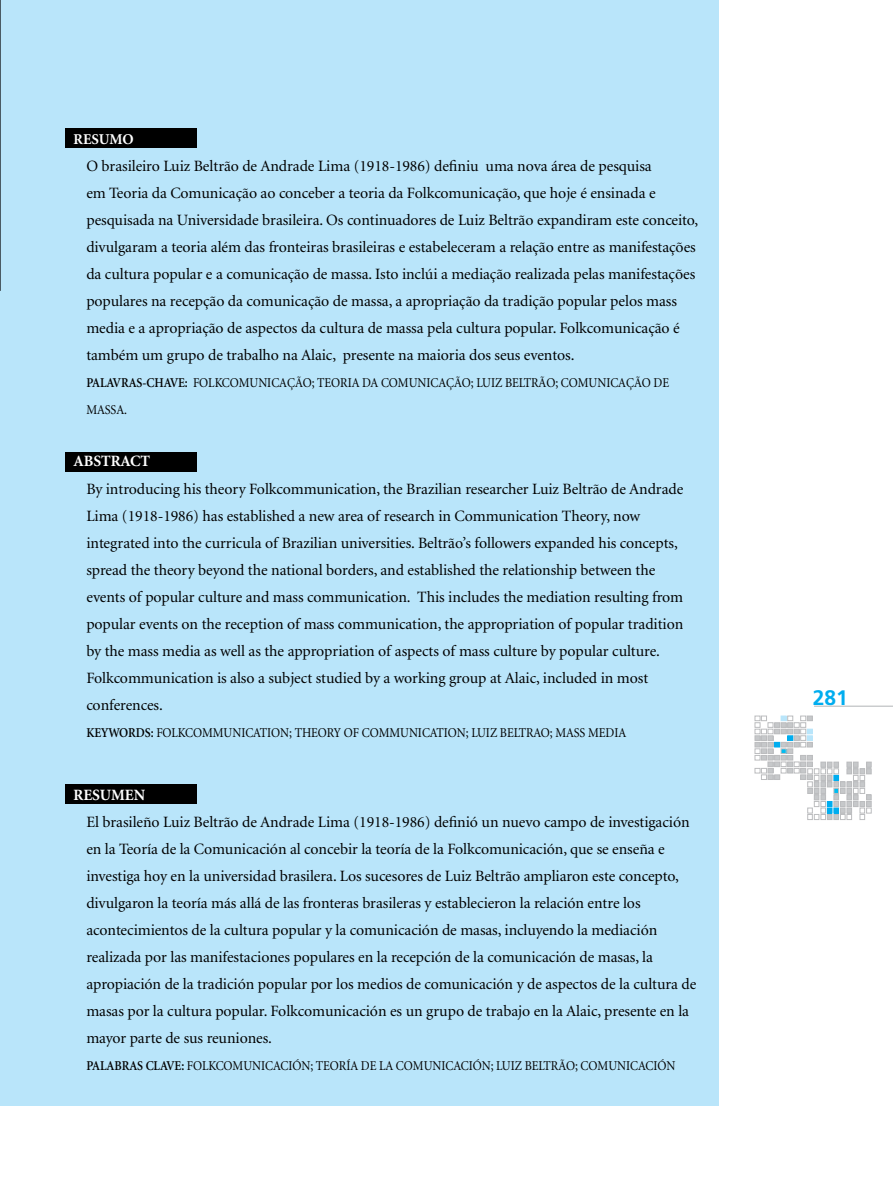
<style>
.page{position:relative;width:893px;height:1191px;background:#fff}
.page>*{position:absolute;margin:0;border:0;box-sizing:border-box;transform-origin:0 0}
.t1{font:700 21px "Frutiger";color:#00adef}
.t2{font:15.75px/27px "Minion";letter-spacing:-.005em;color:#000}
.t3{font:700 15.75px "Minion";color:#fff}
.t4{font:700 15px "Minion";letter-spacing:-.005em;color:#fff}
.t5{font:13.5px "Minion";letter-spacing:-.005em;color:#000;scale:.9 1}
.t6{font:600 13.5px "Minion";letter-spacing:-.005em;color:#000;scale:.9 1}
.s1{font-weight:400}
.s2{font-weight:700;color:#fff}
</style>
<div class="page">
<div style="left:0;top:0;width:719px;height:1106px;background:#b9e5fa"></div>
<svg style="left:0;top:0;width:1px;height:291px"></svg>
<hr style="left:814px;top:706px;width:79px;height:1px;background:#b1b4b6">
<svg style="left:755px;top:716px;width:116px;height:103px"></svg>
<div style="left:65px;top:128px;width:131px;height:20px;background:#000"></div>
<div style="left:65px;top:452px;width:131px;height:19px;background:#000"></div>
<div style="left:65px;top:784px;width:131px;height:19px;background:#000"></div>
<p class="t4" style="left:74px;top:131px;width:62px">RESUMO</p>
<p class="t2" style="left:86px;top:153px;width:613px">O brasileiro Luiz Beltrão de Andrade Lima (1918-1986) definiu uma nova área de pesquisa<br>em Teoria da Comunicação ao conceber a teoria da Folkcomunicação, que hoje é ensinada e pesquisada na Universidade brasileira. Os continuadores de Luiz Beltrão expandiram este conceito, divulgaram a teoria além das fronteiras brasileiras e estabeleceram a relação entre as manifestações da cultura popular e a comunicação de massa. Isto inclúi a mediação realizada pelas manifestações populares na recepção da comunicação de massa, a apropriação da tradição popular pelos mass media e a apropriação de aspectos da cultura de massa pela cultura popular. Folkcomunicação é também um grupo de trabalho na Alaic, presente na maioria dos seus eventos.</p>
<p class="t6" style="left:86px;top:375px;width:129px">PALAVRAS-CHAVE: <span class="s1">Folkcomu</span></p>
<p class="t5" style="left:258px;top:376px;width:75px">nicação ; Teoria</p>
<p class="t5" style="left:362px;top:376px;width:42px">da Comu</p>
<p class="t5" style="left:418px;top:376px;width:180px">nicação ; Luiz Beltrão ; Comu</p>
<p class="t5" style="left:597px;top:376px;width:72px">nicação de</p>
<p class="t5" style="left:86px;top:403px;width:21px">Massa</p>
<p class="t5" style="left:124px;top:403px;width:5px">.</p>
<p class="t2" style="left:86px;top:448px;width:598px;text-indent:-13px"><span class="s2">ABSTRACT<br></span>By introducing his theory Folkcommunication, the Brazilian researcher Luiz Beltrão de Andrade Lima (1918-1986) has established a new area of research in Communication Theory, now integrated into the curricula of Brazilian universities. Beltrão’s followers expanded his concepts, spread the theory beyond the national borders, and established the relationship between the events of popular culture and mass communication. This includes the mediation resulting from popular events on the reception of mass communication, the appropriation of popular tradition by the mass media as well as the appropriation of aspects of mass culture by popular culture.<br>Folkcommunication is also a subject studied by a working group at Alaic, included in most conferences.</p>
<p class="t6" style="left:86px;top:725px;width:89px">KEYWORDS: <span class="s1">Folkcommu</span></p>
<p class="t5" style="left:232px;top:725px;width:97px">nication; theory</p>
<p class="t5" style="left:344px;top:725px;width:32px">of commu</p>
<p class="t5" style="left:409px;top:725px;width:172px">nication; Luiz Beltrao ; mass</p>
<p class="t5" style="left:588px;top:725px;width:10px">media</p>
<p class="t3" style="left:74px;top:786px;width:11px">RESUME</p>
<p class="t2" style="left:86px;top:781px;width:611px;text-indent:47px"><span class="s2">N<br></span>El brasileño Luiz Beltrão de Andrade Lima (1918-1986) definió un nuevo campo de investigación en la Teoría de la Comunicación al concebir la teoría de la Folkcomunicación, que se enseña e investiga hoy en la universidad brasilera. Los sucesores de Luiz Beltrão ampliaron este concepto, divulgaron la teoría más allá de las fronteras brasileras y establecieron la relación entre los acontecimientos de la cultura popular y la comunicación de masas, incluyendo la mediación realizada por las manifestaciones populares en la recepción de la comunicación de masas, la apropiación de la tradición popular por los medios de comunicación y de aspectos de la cultura de masas por la cultura popular. Folkcomunicación es un grupo de trabajo en la Alaic, presente en la mayor parte de sus reuniones.</p>
<p class="t6" style="left:86px;top:1058px;width:122px">PALABRAS CLAVE: <span class="s1">Folkcomu</span></p>
<p class="t5" style="left:252px;top:1058px;width:18px">nicaci</p>
<p class="t5" style="left:292px;top:1058px;width:43px">ón; teoría</p>
<p class="t5" style="left:361px;top:1058px;width:50px">delacomu</p>
<p class="t5" style="left:432px;top:1058px;width:18px">nicaci</p>
<p class="t5" style="left:473px;top:1058px;width:131px">ón; Luiz Beltrão ; comu</p>
<p class="t5" style="left:617px;top:1058px;width:18px">nicaci</p>
<p class="t5" style="left:657px;top:1058px;width:21px">ón</p>
<p class="t1" style="left:813px;top:686px;width:37px">281</p>
</div>
